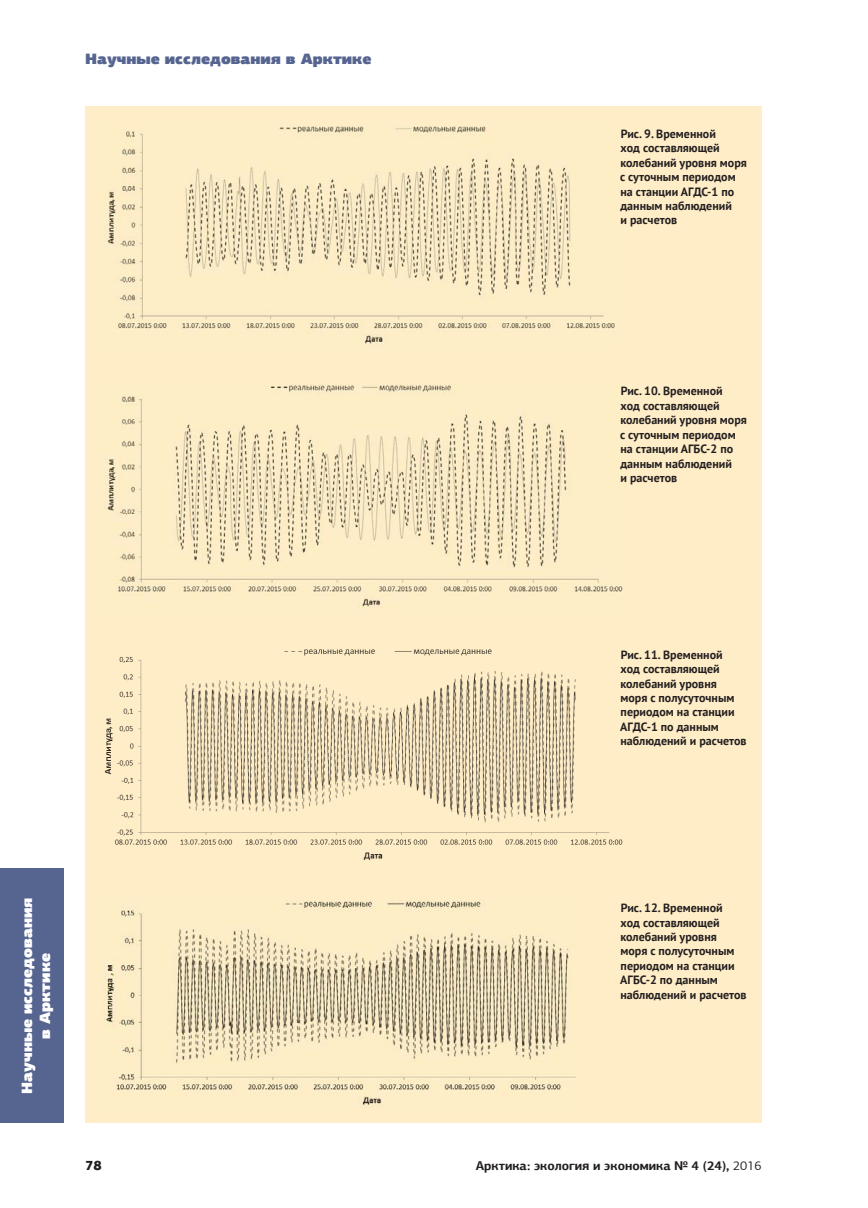
<style>
.page{position:relative;width:868px;height:1208px;background:#fff}
.page>*{position:absolute;margin:0;border:0;box-sizing:border-box;transform-origin:0 0}
.t1{font:900 15px "PF Agora Sans Pro";color:#566490}
.t2{font:900 15px/18px "PF Agora Sans Pro";color:#fff;text-align:center}
.t3{font:900 13.5px "PF Agora Sans Pro";color:#231f20}
.t4{font:700 12.75px "PF Agora Sans Pro";color:#231f20}
.t5{font:700 12px/14.4px "PT Sans";color:#231f20}
.s1{font-weight:400}
</style>
<div class="page">
<div style="left:0;top:868px;width:64px;height:255px;background:#566490"></div>
<div style="left:85px;top:106px;width:676px;height:1017px;background:#ffedc7"></div>
<img style="left:107px;top:384px;width:515px;height:223px">
<img style="left:106px;top:126px;width:508px;height:218px">
<img style="left:104px;top:901px;width:471px;height:206px">
<img style="left:104px;top:649px;width:518px;height:211px">
<p class="t1" style="left:85px;top:53px;width:288px">Научные исследования в Арктике</p>
<p class="t5" style="left:620px;top:126px;width:128px">Рис. 9. Временной<br>ход составляющей колебаний уровня моря с суточным периодом на станции АГДС-1 по данным наблюдений<br>и расчетов</p>
<p class="t5" style="left:620px;top:384px;width:128px">Рис. 10. Временной<br>ход составляющей колебаний уровня моря с суточным периодом на станции АГБС-2 по данным наблюдений<br>и расчетов</p>
<p class="t5" style="left:620px;top:647px;width:128px">Рис. 11. Временной<br>ход составляющей колебаний уровня моря с полусуточным периодом на станции<br>АГДС-1 по данным наблюдений и расчетов</p>
<p class="t2" style="left:19px;top:1093px;width:197px;rotate:-90deg">Научные исследования в Арктике</p>
<p class="t5" style="left:620px;top:900px;width:128px">Рис. 12. Временной<br>ход составляющей колебаний уровня моря с полусуточным периодом на станции<br>АГБС-2 по данным наблюдений и расчетов</p>
<p class="t3" style="left:85px;top:1159px;width:18px">78</p>
<p class="t4" style="left:475px;top:1160px;width:287px">Арктика: экология и экономика № 4 (24), <span class="s1">2016</span></p>
</div>
